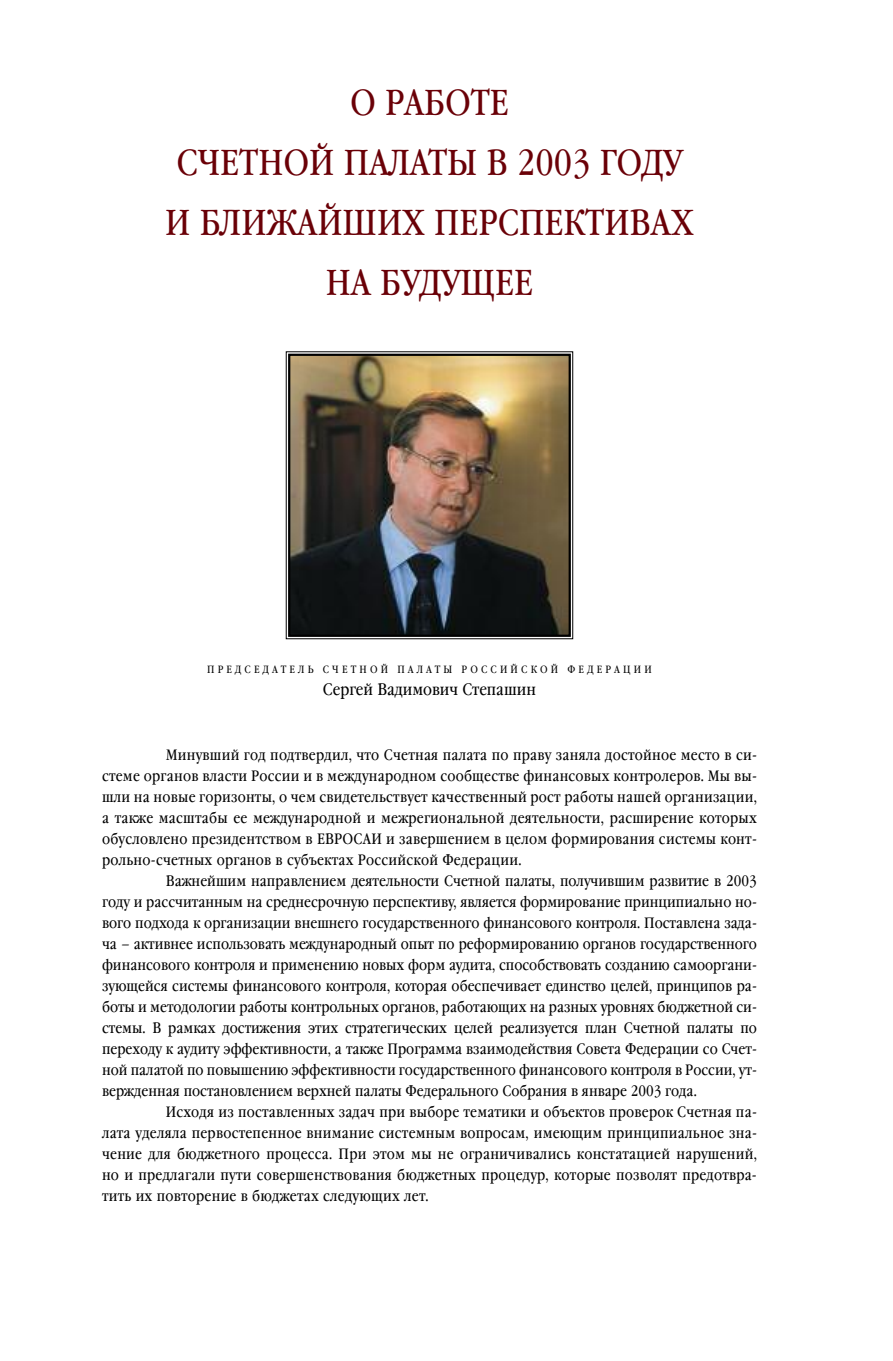
<style>
.page{position:relative;width:893px;height:1361px;background:#fff}
.page>*{position:absolute;margin:0;border:0;box-sizing:border-box;transform-origin:0 0}
.t1{font:36px/60px "Garamond Book Narrow C";color:#6a0007;text-align:center}
.t2{font:16.5px "Garamond Book Narrow C";color:#000}
.t3{font:15px "Garamond Book Narrow C";color:#000}
.t4{font:10.5px "Garamond Book Narrow C";letter-spacing:.305em;color:#000}
</style>
<div class="page">
<img style="left:291px;top:357px;width:277px;height:277px">
<div style="left:288px;top:354px;width:283px;height:283px;border:2px solid #000"></div>
<h1 class="t1" style="left:165px;top:72px;width:530px">О РАБОТЕ<br>СЧЕТНОЙ ПАЛАТЫ В 2003 ГОДУ<br>И БЛИЖАЙШИХ ПЕРСПЕКТИВАХ<br>НА БУДУЩЕЕ</h1>
<p class="t4" style="left:207px;top:663px;width:446px">ПРЕДСЕДАТЕЛЬ СЧЕТНОЙ ПАЛАТЫ РОССИЙСКОЙ ФЕДЕРАЦИИ</p>
<p class="t2" style="left:323px;top:680px;width:215px">Сергей Вадимович Степашин</p>
<p class="t3" style="left:166px;top:746px;width:593px">Минувший год подтвердил, что Счетная палата по праву заняла достойное место в си-</p>
<p class="t3" style="left:102px;top:767px;width:656px">стеме органов власти России и в международном сообществе финансовых контролеров. Мы вы-</p>
<p class="t3" style="left:102px;top:788px;width:656px">шли на новые горизонты, о чем свидетельствует качественный рост работы нашей организации,</p>
<p class="t3" style="left:102px;top:809px;width:656px">а также масштабы ее международной и межрегиональной деятельности, расширение которых</p>
<p class="t3" style="left:102px;top:830px;width:656px">обусловлено президентством в ЕВРОСАИ и завершением в целом формирования системы конт-</p>
<p class="t3" style="left:102px;top:851px;width:421px">рольно-счетных органов в субъектах Российской Федерации.</p>
<p class="t3" style="left:166px;top:872px;width:593px">Важнейшим направлением деятельности Счетной палаты, получившим развитие в 2003</p>
<p class="t3" style="left:102px;top:893px;width:656px">году и рассчитанным на среднесрочную перспективу, является формирование принципиально но-</p>
<p class="t3" style="left:102px;top:914px;width:656px">вого подхода к организации внешнего государственного финансового контроля. Поставлена зада-</p>
<p class="t3" style="left:102px;top:935px;width:656px">ча – активнее использовать международный опыт по реформированию органов государственного</p>
<p class="t3" style="left:102px;top:956px;width:656px">финансового контроля и применению новых форм аудита, способствовать созданию самооргани-</p>
<p class="t3" style="left:102px;top:977px;width:656px">зующейся системы финансового контроля, которая обеспечивает единство целей, принципов ра-</p>
<p class="t3" style="left:102px;top:998px;width:656px">боты и методологии работы контрольных органов, работающих на разных уровнях бюджетной си-</p>
<p class="t3" style="left:102px;top:1019px;width:656px">стемы. В рамках достижения этих стратегических целей реализуется план Счетной палаты по</p>
<p class="t3" style="left:102px;top:1040px;width:656px">переходу к аудиту эффективности, а также Программа взаимодействия Совета Федерации со Счет-</p>
<p class="t3" style="left:102px;top:1061px;width:656px">ной палатой по повышению эффективности государственного финансового контроля в России, ут-</p>
<p class="t3" style="left:102px;top:1082px;width:596px">вержденная постановлением верхней палаты Федерального Собрания в январе 2003 года.</p>
<p class="t3" style="left:166px;top:1103px;width:593px">Исходя из поставленных задач при выборе тематики и объектов проверок Счетная па-</p>
<p class="t3" style="left:102px;top:1124px;width:656px">лата уделяла первостепенное внимание системным вопросам, имеющим принципиальное зна-</p>
<p class="t3" style="left:102px;top:1145px;width:656px">чение для бюджетного процесса. При этом мы не ограничивались констатацией нарушений,</p>
<p class="t3" style="left:102px;top:1166px;width:656px">но и предлагали пути совершенствования бюджетных процедур, которые позволят предотвра-</p>
<p class="t3" style="left:102px;top:1187px;width:328px">тить их повторение в бюджетах следующих лет.</p>
</div>
